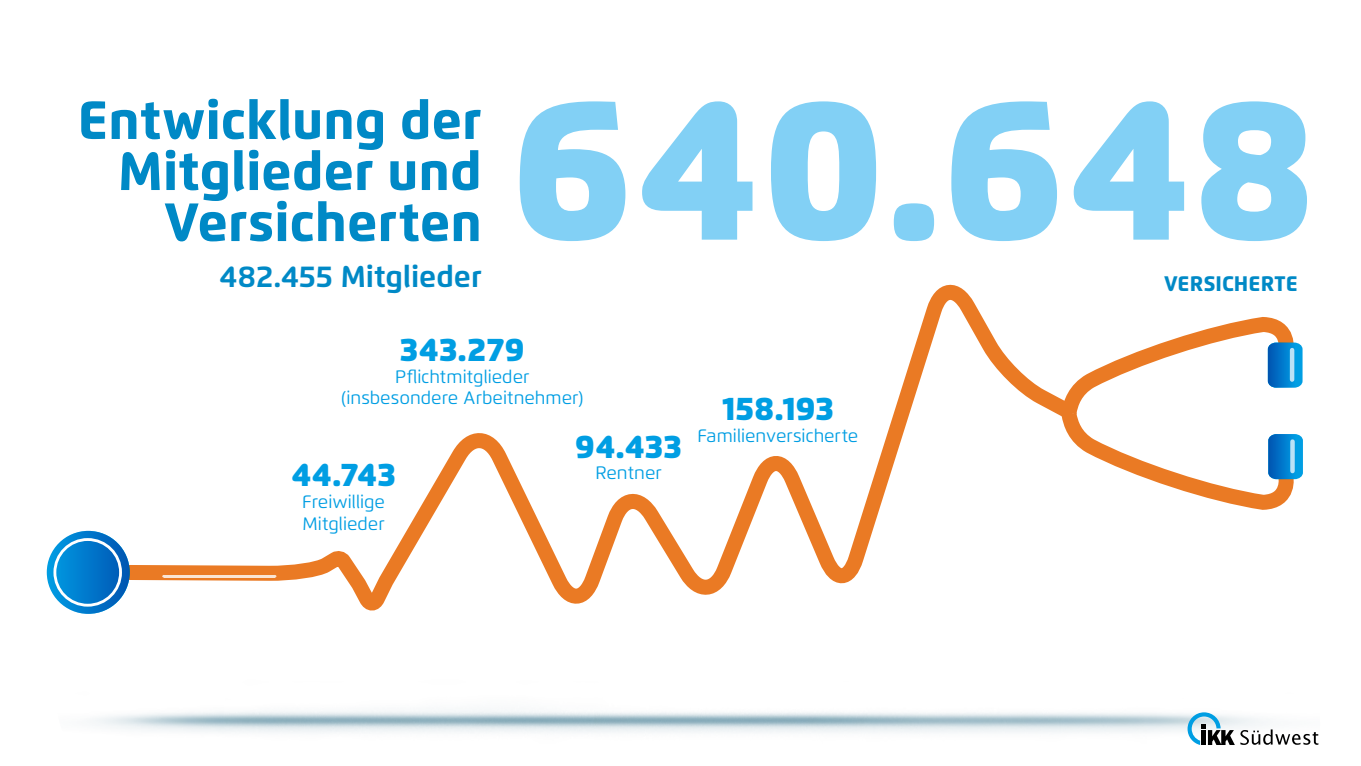
<style>
.page{position:relative;width:1361px;height:766px;background:#fff}
.page>*{position:absolute;margin:0;border:0;box-sizing:border-box;transform-origin:0 0}
.t1{font:900 201.6px "Flexo";letter-spacing:.015em;color:#82d0f5}
.t2{font:800 53.7px/51px "Flexo";color:#0089c6;text-align:right}
.t3{font:900 32.55px "Flexo";letter-spacing:.005em;color:#009ee3}
.t4{font:700 30px "Flexo";color:#0089c6}
.t5{font:800 21px "Flexo";color:#0089c6}
.t6{font:18px/21.6px "Flexo";color:#009ee3}
</style>
<div class="page">
<svg style="left:113px;top:284px;width:938px;height:327px"></svg>
<svg style="left:1051px;top:317px;width:252px;height:193px"></svg>
<svg style="left:1290px;top:441px;width:4px;height:30px"></svg>
<div style="left:1289px;top:350px;width:5px;height:29px;background:#bae1f5"></div>
<svg style="left:47px;top:530px;width:83px;height:83px;background:#1382cf"></svg>
<div style="left:53px;top:538px;width:69px;height:68px;border:3px solid #fff;border-radius:50%"></div>
<svg style="left:1187px;top:712px;width:131px;height:32px"></svg>
<hr style="left:164px;top:574px;width:111px;height:3px;background:#fff">
<h2 class="t2" style="left:78px;top:94px;width:406px">Entwicklung der<br>Mitglieder und<br>Versicherten</h2>
<h3 class="t4" style="left:219px;top:258px;width:264px">482.455 Mitglieder</h3>
<h1 class="t1" style="left:510px;top:45px;width:806px">640.648</h1>
<p class="t5" style="left:1164px;top:271px;width:136px">VERSICHERTE</p>
<h3 class="t3" style="left:400px;top:329px;width:126px">343.279</h3>
<p class="t6" style="left:341px;top:365px;width:244px;text-align:center">Pflichtmitglieder (insbesondere Arbeitnehmer)</p>
<h3 class="t3" style="left:291px;top:455px;width:106px">44.743</h3>
<p class="t6" style="left:302px;top:491px;width:84px">Freiwillige<br>Mitglieder</p>
<h3 class="t3" style="left:575px;top:426px;width:108px">94.433</h3>
<p class="t6" style="left:595px;top:462px;width:68px">Rentner</p>
<h3 class="t3" style="left:722px;top:389px;width:113px">158.193</h3>
<p class="t6" style="left:697px;top:425px;width:162px">Familienversicherte</p>
</div>
